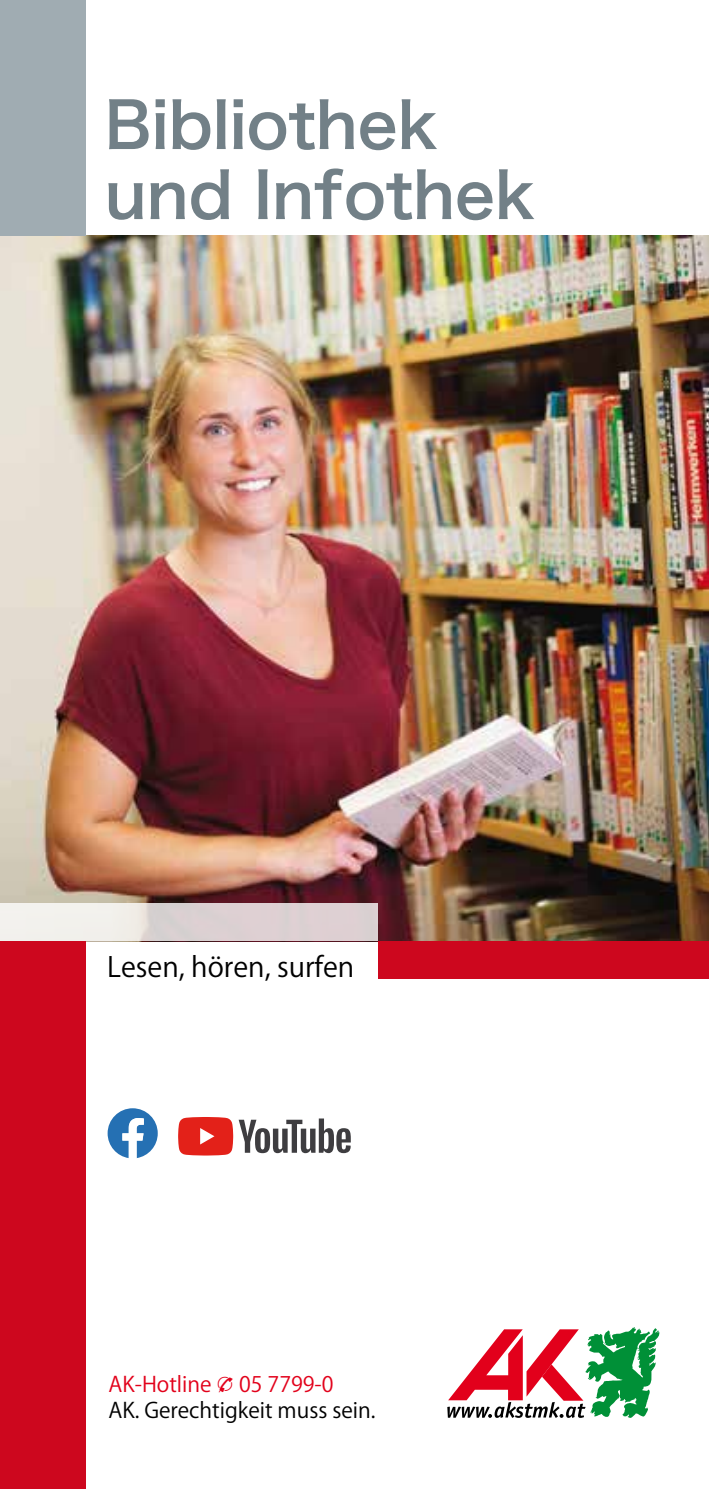
<style>
.page{position:relative;width:709px;height:1489px;background:#fff}
.page>*{position:absolute;margin:0;border:0;box-sizing:border-box;transform-origin:0 0}
.t1{font:62.5px/70px "Hira Kaku Pro W6";color:#728087}
.t2{font:27.5px "Koz Go Pro";color:#000}
.t3{font:21.25px/25.5px "Koz Go Pro";color:#000}
.s1{color:#e2001a}
.s2{font-family:"European Pi Three";color:#e2001a}
</style>
<div class="page">
<img style="left:0;top:236px;width:709px;height:705px">
<div style="left:0;top:0;width:85px;height:236px;background:#a0acb2"></div>
<div style="left:0;top:941px;width:85px;height:547px;background:#cd071e"></div>
<svg style="left:447px;top:1327px;width:212px;height:90px"></svg>
<svg style="left:0;top:903px;width:378px;height:38px;background:#e4dcdb"></svg>
<div style="left:378px;top:941px;width:331px;height:37px;background:#cd071e"></div>
<svg style="left:178px;top:1117px;width:55px;height:38px;background:#e53831"></svg>
<svg style="left:239px;top:1118px;width:112px;height:35px"></svg>
<svg style="left:108px;top:1108px;width:50px;height:50px"></svg>
<p class="t1" style="left:105px;top:87px;width:432px">Bibliothek und Infothek</p>
<p class="t2" style="left:107px;top:949px;width:249px">Lesen, hören, surfen</p>
<p class="t3" style="left:108px;top:1371px;width:268px"><span class="s1">AK-Hotline</span> <span class="s2">T</span> <span class="s1">05 7799-0<br></span>AK. Gerechtigkeit muss sein.</p>
</div>
